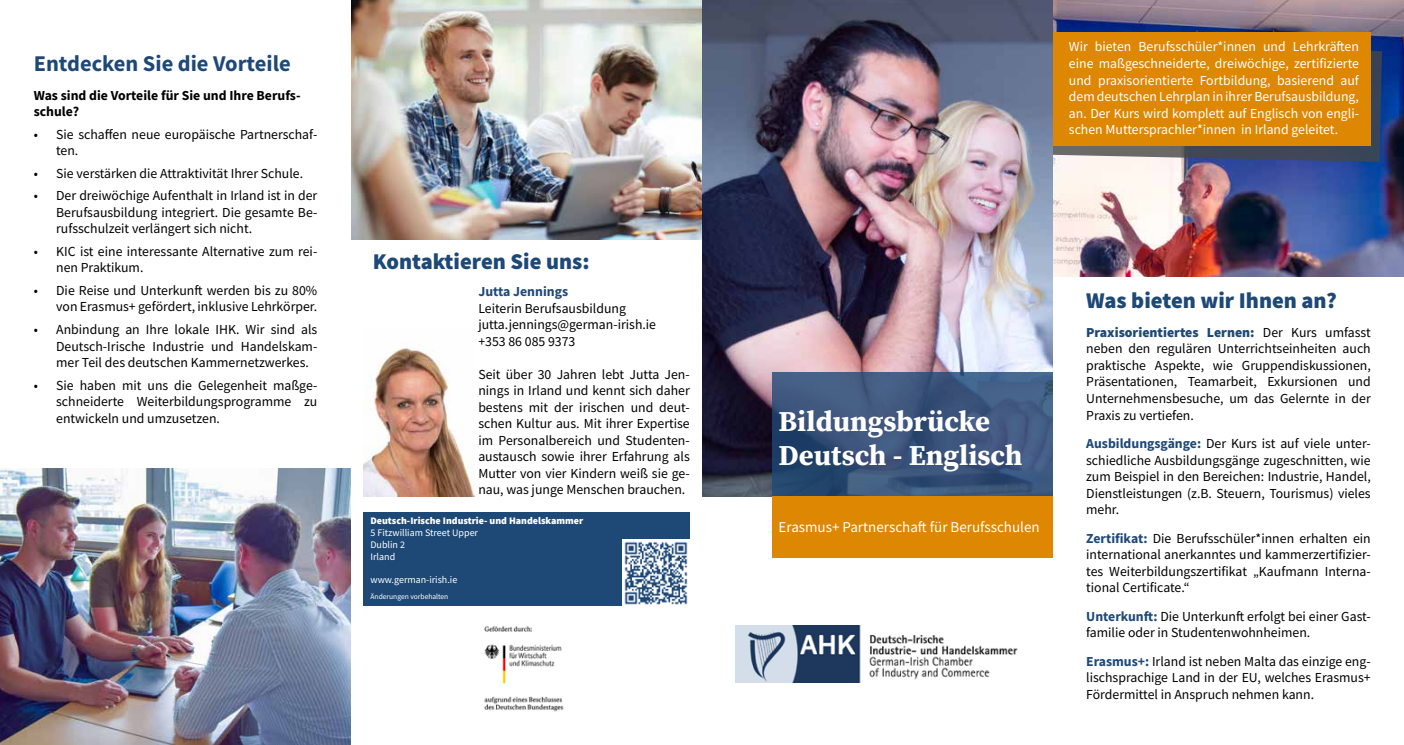
<style>
.page{position:relative;width:1404px;height:745px;background:#fff}
.page>*{position:absolute;margin:0;border:0;box-sizing:border-box;transform-origin:0 0}
.t1{font:700 28.75px/34.5px "Source Serif Pro";color:#fff}
.t2{font:900 22.5px "Source Sans Pro";color:#1e4977}
.t3{font:700 22.5px "Source Sans Pro";color:#1e4977}
.t4{font:15px "Source Sans Pro";color:#fff}
.t5{font:13.75px/16.5px "Source Sans Pro";color:#000;text-align:justify}
.t6{font:13.75px/16.5px "Source Sans Pro";color:#fff;text-align:justify}
.t7{font:700 13.75px/16.5px "Source Sans Pro";color:#000}
.t8{font:700 13.75px "Source Sans Pro";color:#1e4977}
.t9{font:10px/12px "Source Sans Pro";color:#fff}
.t10{font:900 10px "Source Sans Pro";color:#fff}
.t11{font:7.5px "Source Sans Pro";color:#fff}
.s1{font-weight:900;color:#1e4977}
.s2{font-weight:700;color:#1e4977}
</style>
<div class="page">
<img style="left:735px;top:625px;width:283px;height:57px">
<img style="left:1053px;top:0;width:350px;height:276px">
<svg style="left:1052px;top:44px;width:329px;height:118px;background:#64646c"></svg>
<div style="left:1053px;top:32px;width:317px;height:113px;background:#de8703"></div>
<img style="left:0;top:468px;width:351px;height:276px">
<img style="left:702px;top:0;width:350px;height:495px">
<svg style="left:772px;top:372px;width:280px;height:124px;background:#39547b"></svg>
<div style="left:772px;top:496px;width:280px;height:61px;background:#de8703"></div>
<div style="left:363px;top:512px;width:326px;height:93px;background:#1e4977"></div>
<img style="left:484px;top:626px;width:80px;height:86px">
<img style="left:363px;top:344px;width:111px;height:151px">
<img style="left:622px;top:539px;width:67px;height:66px">
<img style="left:351px;top:0;width:351px;height:239px">
<h2 class="t3" style="left:34px;top:48px;width:259px">Entdecken Sie die Vorteile</h2>
<p class="t7" style="left:34px;top:87px;width:268px">Was sind die Vorteile für Sie und Ihre Berufs&shy;schule?</p>
<p class="t5" style="left:56px;top:126px;width:262px;text-indent:-22px">• Sie schaffen neue europäische Partnerschaf&shy;ten.</p>
<p class="t5" style="left:34px;top:165px;width:271px">• Sie verstärken die Attraktivität Ihrer Schule.</p>
<p class="t5" style="left:56px;top:187px;width:262px;text-indent:-22px">• Der dreiwöchige Aufenthalt in Irland ist in der Berufsausbildung integriert. Die gesamte Be&shy;rufsschulzeit verlängert sich nicht.</p>
<p class="t5" style="left:56px;top:243px;width:262px;text-indent:-22px">• KIC ist eine interessante Alternative zum rei&shy;nen Praktikum.</p>
<p class="t5" style="left:34px;top:282px;width:285px;text-align:right">• Die Reise und Unterkunft werden bis zu 80% von Erasmus+ gefördert, inklusive Lehrkörper.</p>
<p class="t5" style="left:56px;top:321px;width:262px;text-indent:-22px">• Anbindung an Ihre lokale IHK. Wir sind als Deutsch-Irische Industrie und Handelskam&shy;mer Teil des deutschen Kammernetzwerkes.</p>
<p class="t5" style="left:56px;top:376px;width:262px;text-indent:-22px">• Sie haben mit uns die Gelegenheit maßge&shy;schneiderte Weiterbildungsprogramme zu entwickeln und umzusetzen.</p>
<h2 class="t2" style="left:372px;top:246px;width:218px">Kontaktieren Sie uns:</h2>
<p class="t8" style="left:478px;top:282px;width:91px">Jutta Jennings</p>
<p class="t5" style="left:478px;top:299px;width:179px;text-align:left">Leiterin Berufsausbildung jutta.jennings@german-irish.ie +353 86 085 9373</p>
<p class="t5" style="left:478px;top:365px;width:213px">Seit über 30 Jahren lebt Jutta Jen&shy;nings in Irland und kennt sich daher bestens mit der irischen und deut&shy;schen Kultur aus. Mit ihrer Expertise im Personalbereich und Studenten&shy;austausch sowie ihrer Erfahrung als Mutter von vier Kindern weiß sie ge&shy;nau, was junge Menschen brauchen.</p>
<p class="t10" style="left:370px;top:514px;width:214px">Deutsch-Irische Industrie- und Handelskammer</p>
<p class="t9" style="left:370px;top:526px;width:109px">5 Fitzwilliam Street Upper<br>Dublin 2<br>Irland</p>
<p class="t9" style="left:370px;top:573px;width:88px">www.german-irish.ie</p>
<p class="t11" style="left:370px;top:591px;width:79px">Änderungen vorbehalten</p>
<p class="t6" style="left:1068px;top:39px;width:291px">Wir bieten Berufsschüler*innen und Lehrkräften eine maßgeschneiderte, dreiwöchige, zertifizierte und praxisorientierte Fortbildung, basierend auf dem deutschen Lehrplan in ihrer Berufsausbildung, an. Der Kurs wird komplett auf Englisch von engli&shy;schen Muttersprachler*innen in Irland geleitet.</p>
<h1 class="t1" style="left:778px;top:403px;width:245px">Bildungsbrücke<br>Deutsch - Englisch</h1>
<p class="t4" style="left:778px;top:516px;width:263px">Erasmus+ Partnerschaft für Berufsschulen</p>
<h2 class="t2" style="left:1086px;top:285px;width:252px">Was bieten wir Ihnen an?</h2>
<p class="t5" style="left:1086px;top:324px;width:286px"><span class="s1">Praxisorientiertes Lernen:</span> Der Kurs umfasst neben den regulären Unterrichtseinheiten auch praktische Aspekte, wie Gruppendiskussionen, Präsentationen, Teamarbeit, Exkursionen und Unternehmensbesuche, um das Gelernte in der Praxis zu vertiefen.</p>
<p class="t5" style="left:1086px;top:435px;width:286px"><span class="s2">Ausbildungsgänge:</span> Der Kurs ist auf viele unter&shy;schiedliche Ausbildungsgänge zugeschnitten, wie zum Beispiel in den Bereichen: Industrie, Handel, Dienstleistungen (z.B. Steuern, Tourismus) vieles mehr.</p>
<p class="t5" style="left:1086px;top:529px;width:286px"><span class="s2">Zertifikat:</span> Die Berufsschüler*innen erhalten ein international anerkanntes und kammerzertifizier&shy;tes Weiterbildungszertifikat „Kaufmann Interna&shy;tional Certificate.“</p>
<p class="t5" style="left:1086px;top:607px;width:286px"><span class="s2">Unterkunft:</span> Die Unterkunft erfolgt bei einer Gast&shy;familie oder in Studentenwohnheimen.</p>
<p class="t5" style="left:1086px;top:652px;width:286px"><span class="s2">Erasmus+:</span> Irland ist neben Malta das einzige eng&shy;lischsprachige Land in der EU, welches Erasmus+ Fördermittel in Anspruch nehmen kann.</p>
</div>
